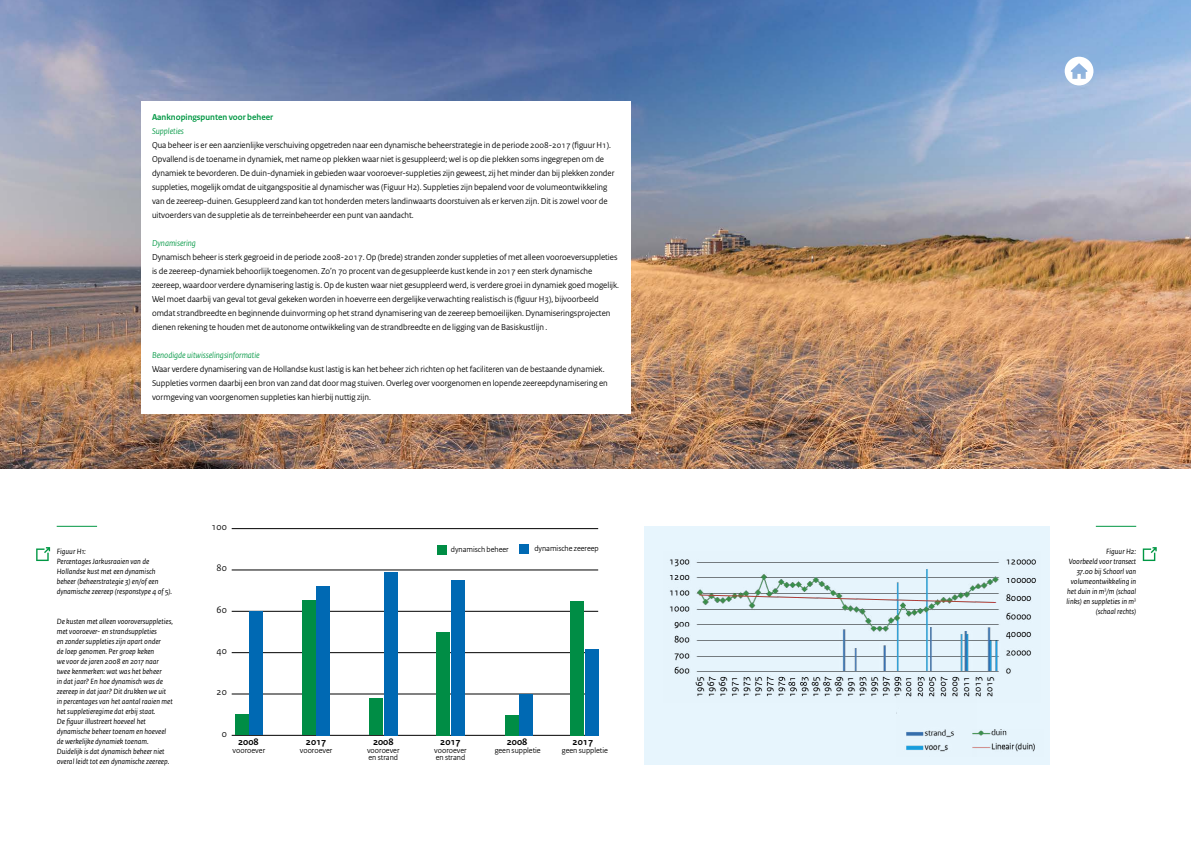
<style>
.page{position:relative;width:1191px;height:842px;background:#fff}
.page>*{position:absolute;margin:0;border:0;box-sizing:border-box;transform-origin:0 0}
.t1{font:700 10px "Rijksoverheid Sans";color:#000}
.t2{font:10px "Rijksoverheid Sans";color:#000}
.t3{font:9px/14px "Rijksoverheid Sans";color:#000}
.t4{font:italic 9px "Rijksoverheid Sans";color:#009743}
.t5{font:700 9px/14px "Rijksoverheid Sans";color:#009743}
.t6{font:8.2px/7.3px "Rijksoverheid Sans";color:#000}
.t7{font:italic 8px/10px "Rijksoverheid Sans Text";color:#000}
.s1{font-weight:400;font-style:italic}
</style>
<div class="page">
<div style="left:644px;top:526px;width:406px;height:238px;background:#e7f5fd"></div>
<img style="left:0;top:0;width:1191px;height:469px">
<hr style="left:57px;top:526px;width:40px;height:1px;background:#009743">
<hr style="left:1095px;top:526px;width:41px;height:1px;background:#009743">
<div style="left:141px;top:101px;width:489px;height:313px;background:#fff"></div>
<svg style="left:36px;top:547px;width:14px;height:14px"></svg>
<svg style="left:1142px;top:547px;width:14px;height:14px"></svg>
<hr style="left:232px;top:735px;width:366px;height:1px;background:#020202">
<hr style="left:232px;top:694px;width:366px;height:1px;background:#020202">
<hr style="left:232px;top:652px;width:366px;height:1px;background:#020202">
<hr style="left:232px;top:611px;width:366px;height:1px;background:#020202">
<hr style="left:232px;top:570px;width:366px;height:1px;background:#020202">
<hr style="left:232px;top:528px;width:366px;height:1px;background:#020202">
<div style="left:250px;top:611px;width:13px;height:124px;background:#0069b3"></div>
<div style="left:235px;top:714px;width:13px;height:21px;background:#008d45"></div>
<div style="left:317px;top:586px;width:13px;height:149px;background:#0069b3"></div>
<div style="left:302px;top:600px;width:13px;height:135px;background:#008d45"></div>
<div style="left:384px;top:572px;width:13px;height:163px;background:#0069b3"></div>
<div style="left:369px;top:698px;width:13px;height:37px;background:#008d45"></div>
<div style="left:451px;top:580px;width:13px;height:155px;background:#0069b3"></div>
<div style="left:436px;top:632px;width:14px;height:103px;background:#008d45"></div>
<div style="left:520px;top:694px;width:13px;height:41px;background:#0069b3"></div>
<div style="left:505px;top:715px;width:13px;height:20px;background:#008d45"></div>
<div style="left:585px;top:649px;width:13px;height:86px;background:#0069b3"></div>
<div style="left:570px;top:601px;width:14px;height:134px;background:#008d45"></div>
<div style="left:438px;top:545px;width:9px;height:9px;background:#008d45"></div>
<div style="left:519px;top:545px;width:10px;height:9px;background:#0069b3"></div>
<img style="left:669px;top:559px;width:367px;height:138px">
<img style="left:896px;top:688px;width:80px;height:64px">
<img style="left:972px;top:729px;width:63px;height:23px">
<svg style="left:1064px;top:57px;width:29px;height:28px"></svg>
<p class="t5" style="left:152px;top:110px;width:123px">Aanknopingspunten voor beheer<br><span class="s1">Suppleties</span></p>
<p class="t3" style="left:152px;top:138px;width:464px">Qua beheer is er een aanzienlijke verschuiving opgetreden naar een dynamische beheerstrategie in de periode 2008-2017 (figuur H1).<br>Opvallend is de toename in dynamiek, met name op plekken waar niet is gesuppleerd; wel is op die plekken soms ingegrepen om de dynamiek te bevorderen. De duin-dynamiek in gebieden waar vooroever-suppleties zijn geweest, zij het minder dan bij plekken zonder suppleties, mogelijk omdat de uitgangspositie al dynamischer was (Figuur H2). Suppleties zijn bepalend voor de volumeontwikkeling van de zeereep-duinen. Gesuppleerd zand kan tot honderden meters landinwaarts doorstuiven als er kerven zijn. Dit is zowel voor de uitvoerders van de suppletie als de terreinbeheerder een punt van aandacht.</p>
<p class="t4" style="left:152px;top:238px;width:45px">Dynamisering</p>
<p class="t3" style="left:152px;top:250px;width:468px">Dynamisch beheer is sterk gegroeid in de periode 2008-2017. Op (brede) stranden zonder suppleties of met alleen vooroeversuppleties is de zeereep-dynamiek behoorlijk toegenomen. Zo’n 70 procent van de gesuppleerde kust kende in 2017 een sterk dynamische zeereep, waardoor verdere dynamisering lastig is. Op de kusten waar niet gesuppleerd werd, is verdere groei in dynamiek goed mogelijk.<br>Wel moet daarbij van geval tot geval gekeken worden in hoeverre een dergelijke verwachting realistisch is (figuur H3), bijvoorbeeld omdat strandbreedte en beginnende duinvorming op het strand dynamisering van de zeereep bemoeilijken. Dynamiseringsprojecten dienen rekening te houden met de autonome ontwikkeling van de strandbreedte en de ligging van de Basiskustlijn .</p>
<p class="t4" style="left:152px;top:350px;width:109px">Benodigde uitwisselingsinformatie</p>
<p class="t3" style="left:152px;top:362px;width:457px">Waar verdere dynamisering van de Hollandse kust lastig is kan het beheer zich richten op het faciliteren van de bestaande dynamiek.<br>Suppleties vormen daarbij een bron van zand dat door mag stuiven. Overleg over voorgenomen en lopende zeereepdynamisering en vormgeving van voorgenomen suppleties kan hierbij nuttig zijn.</p>
<p class="t7" style="left:57px;top:547px;width:31px">Figuur H1:</p>
<p class="t7" style="left:57px;top:557px;width:117px">Percentages Jarkusraaien van de Hollandse kust met een dynamisch beheer (beheerstrategie 3) en/of een dynamische zeereep (responstype 4 of 5).</p>
<p class="t7" style="left:57px;top:617px;width:118px">De kusten met alleen vooroversuppleties, met vooroever- en strandsuppleties</p>
<p class="t7" style="left:57px;top:637px;width:117px">en zonder suppleties zijn apart onder<br>de loep genomen. Per groep keken<br>we voor de jaren 2008 en 2017 naar twee kenmerken: wat was het beheer<br>in dat jaar? En hoe dynamisch was de zeereep in dat jaar? Dit drukken we uit in percentages van het aantal raaien met het suppletieregime dat erbij staat.</p>
<p class="t7" style="left:57px;top:717px;width:114px">De figuur illustreert hoeveel het dynamische beheer toenam en hoeveel de werkelijke dynamiek toenam.<br>Duidelijk is dat dynamisch beheer niet overal leidt tot een dynamische zeereep.</p>
<p class="t2" style="left:211px;top:521px;width:17px">100</p>
<p class="t2" style="left:217px;top:562px;width:12px">80</p>
<p class="t2" style="left:217px;top:604px;width:12px">60</p>
<p class="t2" style="left:217px;top:645px;width:12px">40</p>
<p class="t2" style="left:217px;top:686px;width:12px">20</p>
<p class="t2" style="left:222px;top:728px;width:7px">0</p>
<p class="t1" style="left:238px;top:736px;width:22px">2008</p>
<p class="t6" style="left:233px;top:747px;width:34px">vooroever</p>
<p class="t1" style="left:306px;top:736px;width:22px">2017</p>
<p class="t6" style="left:300px;top:747px;width:34px">vooroever</p>
<p class="t1" style="left:373px;top:736px;width:22px">2008</p>
<p class="t6" style="left:367px;top:747px;width:34px">vooroever en strand</p>
<p class="t6" style="left:451px;top:545px;width:59px">dynamisch beheer</p>
<p class="t6" style="left:534px;top:545px;width:66px">dynamische zeereep</p>
<p class="t1" style="left:440px;top:736px;width:22px">2017</p>
<p class="t6" style="left:434px;top:747px;width:34px">vooroever en strand</p>
<p class="t1" style="left:507px;top:736px;width:22px">2008</p>
<p class="t6" style="left:495px;top:747px;width:48px">geen suppletie</p>
<p class="t6" style="left:562px;top:747px;width:48px">geen suppletie</p>
<p class="t1" style="left:572px;top:736px;width:22px">2017</p>
<p class="t7" style="left:1068px;top:547px;width:69px;text-align:right">Figuur H2:<br>Voorbeeld voor transect</p>
<p class="t7" style="left:1066px;top:567px;width:71px;text-align:right">37.00 bij Schoorl van volumeontwikkeling in het duin in m<sup>3</sup>/m (schaal links) en suppleties in m<sup>3 </sup>(schaal rechts)</p>
</div>
